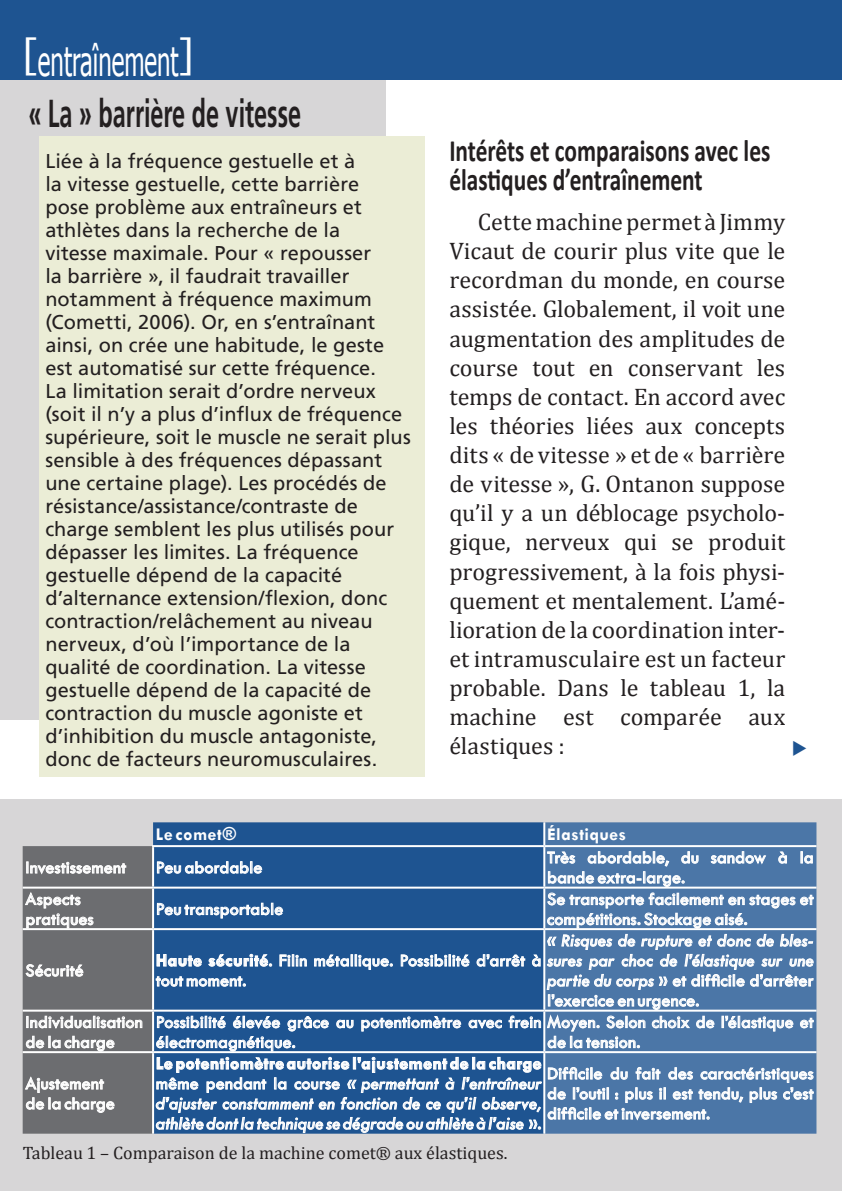
<style>
.page{position:relative;width:842px;height:1191px;background:#fff}
.page>*{position:absolute;margin:0;border:0;box-sizing:border-box;transform-origin:0 0}
.t1{font:40.8px "Tahoma";color:#fff;scale:.59 1}
.t2{font:700 39px "Frutiger LT Std";color:#231f20;scale:.6 1}
.t3{font:700 31.2px/28.2px "Calibri";color:#231f20;scale:.75 1}
.t4{font:24px/29.2px "Cambria";color:#231f20;text-align:justify}
.t5{font:20px/23px "Frutiger LT Std";letter-spacing:.005em;color:#231f20}
.t6{font:18px/20px "Tw Cen";letter-spacing:.005em;color:#fff}
.t7{font:italic 18px/20px "Tw Cen";letter-spacing:.015em;color:#fff;text-align:justify}
.t8{font:18px "Cambria";color:#231f20}
.t9{font:700 18px "Tw Cen";letter-spacing:.025em;color:#fff}
.s1{font-weight:700}
.s2{font-style:italic}
.s3{font-weight:700;font-style:normal}
.s4{font-style:normal}
</style>
<div class="page">
<div style="left:0;top:799px;width:842px;height:392px;background:#d7d6d7"></div>
<div style="left:153px;top:822px;width:390px;height:23px;background:#1e5491"></div>
<div style="left:545px;top:822px;width:271px;height:311px;background:#4b76a7"></div>
<hr style="left:543px;top:822px;width:2px;height:23px;background:#fff">
<hr style="left:544px;top:886px;width:272px;height:2px;background:#fff">
<hr style="left:544px;top:928px;width:272px;height:2px;background:#fff">
<hr style="left:544px;top:1009px;width:272px;height:2px;background:#fff">
<hr style="left:544px;top:1051px;width:272px;height:2px;background:#fff">
<hr style="left:152px;top:845px;width:392px;height:2px;background:#fff">
<hr style="left:544px;top:845px;width:272px;height:2px;background:#fff">
<svg style="left:23px;top:846px;width:791px;height:287px"></svg>
<div style="left:0;top:79px;width:386px;height:641px;background:#d7d6d7"></div>
<div style="left:40px;top:136px;width:385px;height:641px;background:#ebedd6"></div>
<div style="left:0;top:0;width:842px;height:79px;background:#1e5491"></div>
<h1 class="t1" style="left:23px;top:34px;width:292px"><sup>[</sup>entraînement<sup>]</sup></h1>
<h2 class="t2" style="left:28px;top:91px;width:456px">« La » barrière de vitesse</h2>
<p class="t5" style="left:45px;top:150px;width:367px">Liée à la fréquence gestuelle et à<br>la vitesse gestuelle, cette barrière<br>pose problème aux entraîneurs et athlètes dans la recherche de la<br>vitesse maximale. Pour « repousser<br>la barrière », il faudrait travailler notamment à fréquence maximum (Cometti, 2006). Or, en s’entraînant ainsi, on crée une habitude, le geste est automatisé sur cette fréquence.<br>La limitation serait d’ordre nerveux (soit il n’y a plus d’influx de fréquence supérieure, soit le muscle ne serait plus sensible à des fréquences dépassant une certaine plage). Les procédés de résistance/assistance/contraste de charge semblent les plus utilisés pour dépasser les limites. La fréquence gestuelle dépend de la capacité d’alternance extension/flexion, donc contraction/relâchement au niveau nerveux, d’où l’importance de la qualité de coordination. La vitesse gestuelle dépend de la capacité de contraction du muscle agoniste et d’inhibition du muscle antagoniste, donc de facteurs neuromusculaires.</p>
<h3 class="t3" style="left:449px;top:137px;width:430px">Intérêts et comparaisons avec les élastiques d’entraînement</h3>
<p class="t4" style="left:449px;top:207px;width:337px;text-indent:28px">Cette machine permet à Jimmy Vicaut de courir plus vite que le recordman du monde, en course assistée. Globalement, il voit une augmentation des amplitudes de course tout en conservant les temps de contact. En accord avec les théories liées aux concepts dits « de vitesse » et de « barrière de vitesse », G. Ontanon suppose qu’il y a un déblocage psycholo&shy;gique, nerveux qui se produit progressivement, à la fois physi&shy;quement et mentalement. L’amé&shy;lioration de la coordination inter&shy;et intramusculaire est un facteur probable. Dans le tableau 1, la machine est comparée aux élastiques :</p>
<p class="t9" style="left:156px;top:824px;width:82px">Le comet®</p>
<p class="t9" style="left:547px;top:824px;width:81px">Élastiques</p>
<p class="t6" style="left:26px;top:857px;width:102px">Investissement</p>
<p class="t6" style="left:156px;top:857px;width:108px">Peu abordable</p>
<p class="t6" style="left:547px;top:847px;width:268px">Très abordable, du sandow à la bande extra-large.</p>
<p class="t6" style="left:26px;top:888px;width:70px">Aspects pratiques</p>
<p class="t6" style="left:156px;top:898px;width:129px">Peu transportable</p>
<p class="t6" style="left:547px;top:888px;width:268px">Se transporte facilement en stages et compétitions. Stockage aisé.</p>
<p class="t6" style="left:26px;top:960px;width:60px">Sécurité</p>
<p class="t6" style="left:156px;top:950px;width:659px"><span class="s1">Haute sécurité</span>. Filin métallique. Possibilité d’arrêt à <span class="s2">sures par choc de l’élastique sur une </span>tout moment.</p>
<p class="t7" style="left:547px;top:930px;width:268px">« Risques de rupture et donc de bles-</p>
<p class="t6" style="left:547px;top:970px;width:268px"><span class="s2">partie du corps</span> » et difficile d’arrêter l’exercice en urgence.</p>
<p class="t6" style="left:26px;top:1011px;width:119px">Individualisation de la charge</p>
<p class="t6" style="left:156px;top:1011px;width:659px">Possibilité élevée grâce au potentiomètre avec frein Moyen. Selon choix de l’élastique et électromagnétique.</p>
<p class="t6" style="left:547px;top:1031px;width:95px">de la tension.</p>
<p class="t7" style="left:156px;top:1053px;width:387px"><span class="s3">Le potentiomètre autorise l’ajustement de la charge </span><span class="s4">même pendant la course</span> « permettant à l’entraîneur d’ajuster constamment en fonction de ce qu’il observe, athlète dont la technique se dégrade ou athlète à l’aise <span class="s4">».</span></p>
<p class="t6" style="left:547px;top:1063px;width:268px;text-align:justify">Difficile du fait des caractéristiques de l’outil : plus il est tendu, plus c’est difficile et inversement.</p>
<p class="t8" style="left:23px;top:1141px;width:486px">Tableau 1 – Comparaison de la machine comet® aux élastiques.</p>
<p class="t6" style="left:26px;top:1073px;width:91px">Ajustement de la charge</p>
</div>
